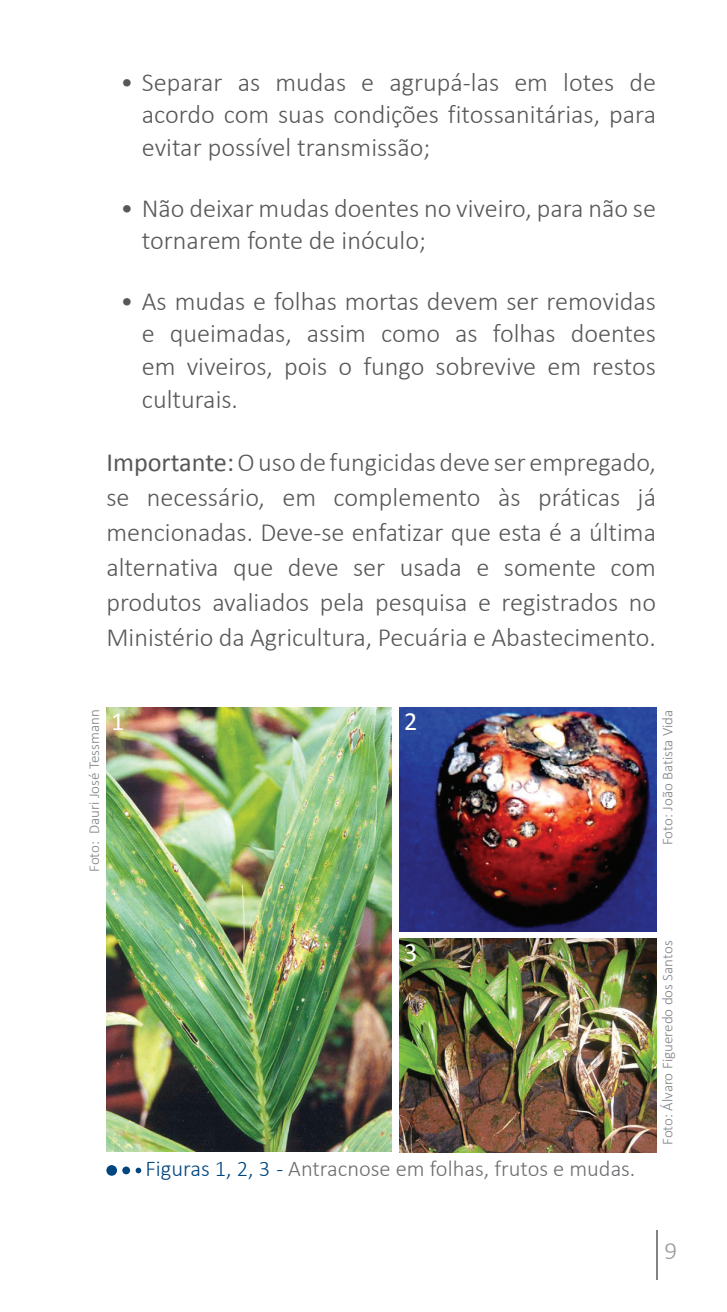
<style>
.page{position:relative;width:727px;height:1312px;background:#fff}
.page>*{position:absolute;margin:0;border:0;box-sizing:border-box;transform-origin:0 0}
.t1{font:300 26.25px/32.5px "Calibri";color:#57585a;text-align:justify}
.t2{font:26.25px "Calibri";color:#fff}
.t3{font:300 25px "Calibri";color:#97999c}
.t4{font:300 22.5px "Calibri";color:#6c6d70}
.t5{font:300 15px "Calibri";color:#808285}
.s1{font-weight:400}
.s2{color:#01457f}
</style>
<div class="page">
<hr style="left:656px;top:1229px;width:1px;height:50px;background:#808285">
<img style="left:106px;top:707px;width:285px;height:444px">
<img style="left:399px;top:707px;width:256px;height:224px">
<img style="left:399px;top:938px;width:257px;height:213px">
<div style="left:106px;top:1164px;width:11px;height:11px;background:#01457f;border-radius:50%"></div>
<div style="left:122px;top:1166px;width:8px;height:7px;background:#01457f;border-radius:50%"></div>
<svg style="left:135px;top:1167px;width:6px;height:5px"></svg>
<p class="t1" style="left:142px;top:65px;width:515px;text-indent:-21px">• Separar as mudas e agrupá-las em lotes de acordo com suas condições fitossanitárias, para evitar possível transmissão;</p>
<p class="t1" style="left:142px;top:191px;width:515px;text-indent:-21px">• Não deixar mudas doentes no viveiro, para não se tornarem fonte de inóculo;</p>
<p class="t1" style="left:142px;top:285px;width:515px;text-indent:-21px">• As mudas e folhas mortas devem ser removidas e queimadas, assim como as folhas doentes em viveiros, pois o fungo sobrevive em restos culturais.</p>
<p class="t1" style="left:106px;top:444px;width:551px;line-height:35px"><span class="s1">Importante:</span> O uso de fungicidas deve ser empregado, se necessário, em complemento às práticas já mencionadas. Deve-se enfatizar que esta é a última alternativa que deve ser usada e somente com produtos avaliados pela pesquisa e registrados no Ministério da Agricultura, Pecuária e Abastecimento.</p>
<p class="t5" style="left:85px;top:871px;width:164px;rotate:-90deg">Foto: Dauri José Tessmann</p>
<p class="t2" style="left:111px;top:704px;width:15px">1</p>
<p class="t2" style="left:404px;top:704px;width:15px">2</p>
<p class="t5" style="left:657px;top:845px;width:137px;rotate:-90deg">Foto: João Batista Vida</p>
<p class="t2" style="left:404px;top:935px;width:15px">3</p>
<p class="t4" style="left:145px;top:1154px;width:491px"><span class="s2">Figuras 1, 2, 3 -</span> Antracnose em folhas, frutos e mudas.</p>
<p class="t5" style="left:657px;top:1144px;width:206px;rotate:-90deg">Foto: Álvaro Figueredo dos Santos</p>
<p class="t3" style="left:664px;top:1234px;width:14px">9</p>
</div>
